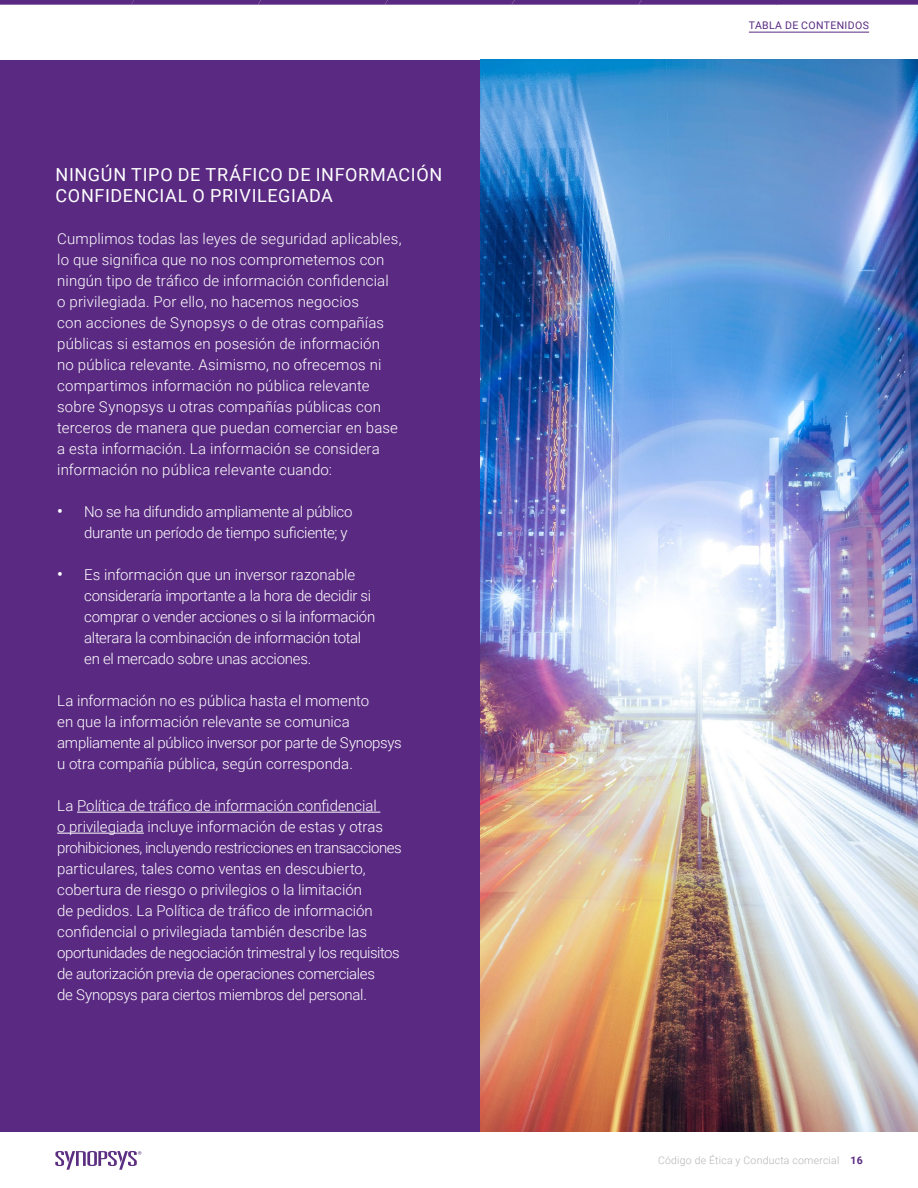
<style>
.page{position:relative;width:918px;height:1188px;background:#fff}
.page>*{position:absolute;margin:0;border:0;box-sizing:border-box;transform-origin:0 0}
.t1{font:18px/21px "Roboto";letter-spacing:.035em;color:#fff}
.t2{font:300 15px/21px "Roboto";color:#fff}
.t3{font:300 15px/21px "Roboto";letter-spacing:-.02em;color:#fff}
.t4{font:300 10.5px "Roboto";letter-spacing:.02em;color:#b3b4b3}
.t5{font:10.5px "Roboto";letter-spacing:.035em;color:#5a2a82}
.s1{font-weight:500;font-size:16.5px}
.s2{font-weight:700;color:#5a2a82}
</style>
<div class="page">
<div style="left:0;top:60px;width:918px;height:1082px;background:#5a2a82"></div>
<hr style="left:77px;top:812px;width:303px;height:1px;background:#fff">
<hr style="left:57px;top:833px;width:87px;height:1px;background:#fff">
<img style="left:480px;top:60px;width:438px;height:1073px">
<div style="left:0;top:1133px;width:918px;height:55px;background:#fff"></div>
<svg style="left:55px;top:1151px;width:86px;height:19px"></svg>
<hr style="left:749px;top:32px;width:120px;height:1px;background:#5a2a82">
<svg style="left:0;top:0;width:918px;height:5px;background:#64378a"></svg>
<p class="t1" style="left:56px;top:163px;width:388px">NINGÚN TIPO DE TRÁFICO DE INFORMACIÓN<br>CONFIDENCIAL O PRIVILEGIADA</p>
<p class="t2" style="left:57px;top:228px;width:346px">Cumplimos todas las leyes de seguridad aplicables, lo que significa que no nos comprometemos con ningún tipo de tráfico de información confidencial<br>o privilegiada. Por ello, no hacemos negocios<br>con acciones de Synopsys o de otras compañías públicas si estamos en posesión de información<br>no pública relevante. Asimismo, no ofrecemos ni compartimos información no pública relevante sobre Synopsys u otras compañías públicas con terceros de manera que puedan comerciar en base a esta información. La información se considera información no pública relevante cuando:</p>
<p class="t3" style="left:84px;top:501px;width:270px;text-indent:-27px"><span class="s1">•</span> No se ha difundido ampliamente al público durante un período de tiempo suficiente; y</p>
<p class="t2" style="left:84px;top:564px;width:293px;text-indent:-27px"><span class="s1">•</span> Es información que un inversor razonable consideraría importante a la hora de decidir si comprar o vender acciones o si la información alterara la combinación de información total en el mercado sobre unas acciones.</p>
<p class="t2" style="left:57px;top:690px;width:346px">La información no es pública hasta el momento<br>en que la información relevante se comunica ampliamente al público inversor por parte de Synopsys u otra compañía pública, según corresponda.</p>
<p class="t2" style="left:57px;top:795px;width:346px">La Política de tráfico de información confidencial<br>o privilegiada incluye información de estas y otras prohibiciones, incluyendo restricciones en transacciones particulares, tales como ventas en descubierto, cobertura de riesgo o privilegios o la limitación<br>de pedidos. La Política de tráfico de información confidencial o privilegiada también describe las oportunidades de negociación trimestral y los requisitos de autorización previa de operaciones comerciales<br>de Synopsys para ciertos miembros del personal.</p>
<p class="t5" style="left:749px;top:18px;width:122px">TABLA DE CONTENIDOS</p>
<p class="t4" style="left:658px;top:1153px;width:206px">Código de Ética y Conducta comercial <span class="s2">16</span></p>
</div>
